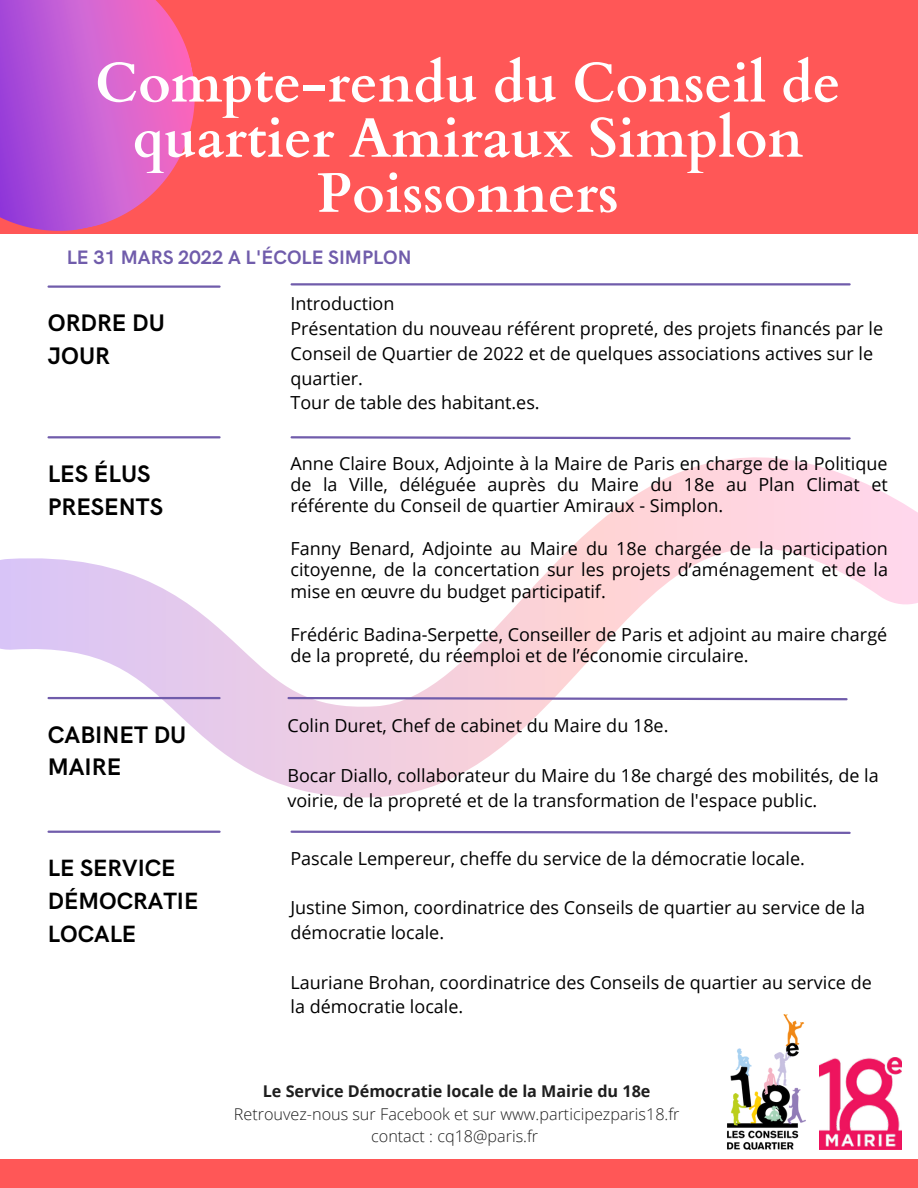
<style>
.page{position:relative;width:918px;height:1188px;background:#fff}
.page>*{position:absolute;margin:0;border:0;box-sizing:border-box;transform-origin:0 0}
.t1{font:700 55.8px/55.2px "Cardo";color:#fff;text-align:center}
.t2{font:700 24px/32.7px "HK Grotesk";color:#000}
.t3{font:700 23.55px/32.7px "HK Grotesk";color:#000}
.t4{font:700 19.5px "HK Grotesk";color:#705cab}
.t5{font:18px/24.8px "Open Sans";color:#000}
.t6{font:300 16.2px/22.4px "Open Sans";color:#1e1e1e;text-align:center}
.t7{font:700 16.2px "Open Sans";color:#1e1e1e}
</style>
<div class="page">
<svg style="left:290px;top:830px;width:561px;height:4px"></svg>
<div style="left:0;top:0;width:918px;height:234px;background:#ff5757"></div>
<svg style="left:0;top:0;width:195px;height:231px;background:#ce5ac2"></svg>
<div style="left:0;top:1160px;width:918px;height:28px;background:#ff5757"></div>
<hr style="left:49px;top:285px;width:171px;height:3px;background:#705cab">
<svg style="left:0;top:457px;width:918px;height:340px"></svg>
<hr style="left:49px;top:436px;width:171px;height:2px;background:#705cab">
<hr style="left:49px;top:831px;width:171px;height:2px;background:#705cab">
<hr style="left:292px;top:283px;width:558px;height:2px;background:#705cab">
<svg style="left:290px;top:436px;width:561px;height:4px"></svg>
<img style="left:727px;top:1014px;width:174px;height:135px">
<hr style="left:49px;top:697px;width:171px;height:2px;background:#705cab">
<svg style="left:286px;top:696px;width:563px;height:5px"></svg>
<h1 class="t1" style="left:95px;top:56px;width:747px">Compte-rendu du Conseil de quartier Amiraux Simplon<br>Poissonners</h1>
<p class="t4" style="left:67px;top:246px;width:346px">LE 31 MARS 2022 A L'ÉCOLE SIMPLON</p>
<h2 class="t2" style="left:48px;top:308px;width:119px">ORDRE DU<br>JOUR</h2>
<h2 class="t2" style="left:48px;top:458px;width:117px">LES ÉLUS<br>PRESENTS</h2>
<p class="t5" style="left:290px;top:291px;width:594px">Introduction<br>Présentation du nouveau référent propreté, des projets financés par le Conseil de Quartier de 2022 et de quelques associations actives sur le quartier.<br>Tour de table des habitant.es.</p>
<p class="t5" style="left:290px;top:452px;width:599px;line-height:21.3px;text-align:justify">Anne Claire Boux, Adjointe à la Maire de Paris en charge de la Politique de la Ville, déléguée auprès du Maire du 18e au Plan Climat et référente du Conseil de quartier Amiraux - Simplon.</p>
<p class="t5" style="left:290px;top:537px;width:599px;line-height:21.3px;text-align:justify">Fanny Benard, Adjointe au Maire du 18e chargée de la participation citoyenne, de la concertation sur les projets d’aménagement et de la mise en œuvre du budget participatif.</p>
<p class="t5" style="left:290px;top:623px;width:598px;line-height:21.3px">Frédéric Badina-Serpette, Conseiller de Paris et adjoint au maire chargé de la propreté, du réemploi et de l’économie circulaire.</p>
<h2 class="t2" style="left:48px;top:719px;width:140px">CABINET DU<br>MAIRE</h2>
<p class="t5" style="left:287px;top:713px;width:383px">Colin Duret, Chef de cabinet du Maire du 18e.</p>
<p class="t5" style="left:287px;top:762px;width:593px">Bocar Diallo, collaborateur du Maire du 18e chargé des mobilités, de la voirie, de la propreté et de la transformation de l'espace public.</p>
<h3 class="t3" style="left:48px;top:853px;width:152px">LE SERVICE<br>DÉMOCRATIE<br>LOCALE</h3>
<p class="t5" style="left:290px;top:845px;width:516px">Pascale Lempereur, cheffe du service de la démocratie locale.</p>
<p class="t5" style="left:290px;top:895px;width:576px">Justine Simon, coordinatrice des Conseils de quartier au service de la démocratie locale.</p>
<p class="t5" style="left:290px;top:969px;width:583px">Lauriane Brohan, coordinatrice des Conseils de quartier au service de la démocratie locale.</p>
<p class="t7" style="left:263px;top:1080px;width:389px">Le Service Démocratie locale de la Mairie du 18e</p>
<p class="t6" style="left:234px;top:1102px;width:447px">Retrouvez-nous sur Facebook et sur www.participezparis18.fr contact : cq18@paris.fr</p>
</div>
